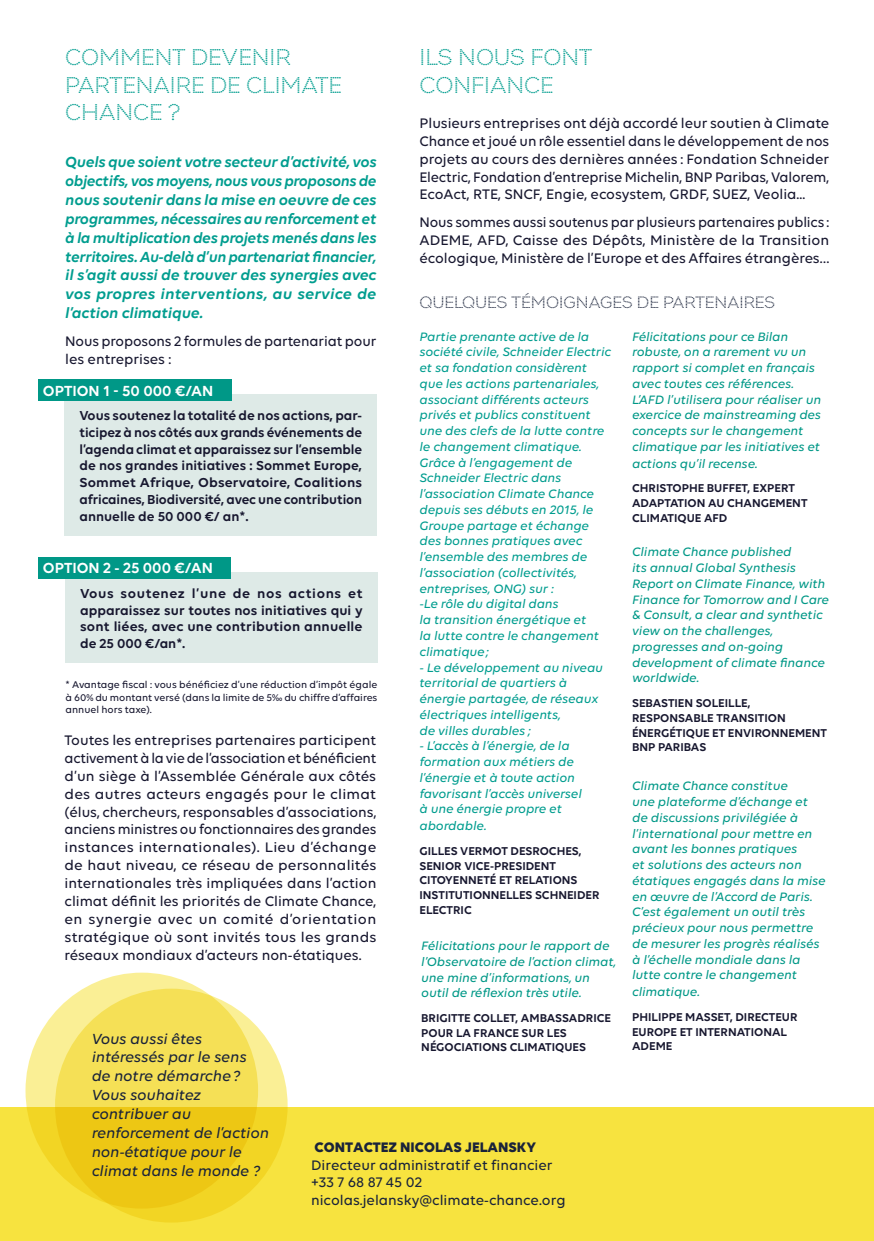
<style>
.page{position:relative;width:874px;height:1241px;background:#fff}
.page>*{position:absolute;margin:0;border:0;box-sizing:border-box;transform-origin:0 0}
.t1{font:700 22.75px/27.3px "Punto";color:#009d8f}
.t2{font:700 16.45px "Punto";letter-spacing:.005em;color:#1a233a}
.t3{font:italic 600 15.75px/18.9px "Volte";letter-spacing:.015em;color:#009d8f;text-align:justify}
.t4{font:italic 500 15.75px/18.9px "Volte";color:#1a233a}
.t5{font:600 15.75px "Volte";color:#fff}
.t6{font:500 14.88px/17.8px "Volte";color:#17172f;text-align:justify}
.t7{font:500 14.88px/17.8px "Volte";color:#1a233a}
.t8{font:600 14px/16.8px "Volte";color:#17172f;text-align:justify}
.t9{font:italic 500 13.12px/15.8px "Volte";color:#009887}
.t10{font:italic 500 13.12px/15.8px "Volte";color:#009d8f}
.t11{font:600 12.25px/14.7px "Volte";color:#17172f}
.t12{font:500 10.5px/12.6px "Volte";color:#17172f;text-align:justify}
.s1{font-weight:700}
</style>
<div class="page">
<div style="left:0;top:1106px;width:873px;height:134px;background:#f7e33f"></div>
<svg style="left:25px;top:972px;width:233px;height:236px;background:#f8e97c"></svg>
<svg style="left:55px;top:988px;width:232px;height:234px;background:#f1d63b"></svg>
<div style="left:64px;top:394px;width:313px;height:141px;background:#deeae7"></div>
<div style="left:65px;top:572px;width:312px;height:91px;background:#deeae7"></div>
<div style="left:38px;top:379px;width:193px;height:22px;background:#009887"></div>
<div style="left:38px;top:556px;width:192px;height:22px;background:#009887"></div>
<p class="t1" style="left:65px;top:44px;width:227px">COMMENT DEVENIR</p>
<p class="t1" style="left:65px;top:71px;width:278px">PARTENAIRE DE CLIMATE<br>CHANCE ?</p>
<p class="t3" style="left:65px;top:152px;width:313px">Quels que soient votre secteur d’activité, vos objectifs, vos moyens, nous vous proposons de nous soutenir dans la mise en oeuvre de ces programmes, nécessaires au renforcement et à la multiplication des projets menés dans les territoires. Au-delà d’un partenariat financier, il s’agit aussi de trouver des synergies avec vos propres interventions, au service de l’action climatique.</p>
<p class="t6" style="left:65px;top:332px;width:312px">Nous proposons 2 formules de partenariat pour les entreprises :</p>
<p class="t1" style="left:419px;top:44px;width:174px">ILS NOUS FONT</p>
<p class="t1" style="left:419px;top:71px;width:135px">CONFIANCE</p>
<p class="t6" style="left:419px;top:114px;width:411px">Plusieurs entreprises ont déjà accordé leur soutien à Climate Chance et joué un rôle essentiel dans le développement de nos projets au cours des dernières années : Fondation Schneider Electric, Fondation d’entreprise Michelin, BNP Paribas, Valorem, EcoAct, RTE, SNCF, Engie, ecosystem, GRDF, SUEZ, Veolia...</p>
<p class="t6" style="left:419px;top:213px;width:411px">Nous sommes aussi soutenus par plusieurs partenaires publics :<br>ADEME, AFD, Caisse des Dépôts, Ministère de la Transition écologique, Ministère de l’Europe et des Affaires étrangères…</p>
<p class="t2" style="left:419px;top:292px;width:357px">QUELQUES TÉMOIGNAGES DE PARTENAIRES</p>
<p class="t10" style="left:419px;top:328px;width:193px">Partie prenante active de la société civile, Schneider Electric et sa fondation considèrent que les actions partenariales, associant différents acteurs privés et publics constituent une des clefs de la lutte contre le changement climatique.</p>
<p class="t10" style="left:419px;top:454px;width:176px">Grâce à l’engagement de<br>Schneider Electric dans l’association Climate Chance depuis ses débuts en 2015, le<br>Groupe partage et échange des bonnes pratiques avec l’ensemble des membres de l’association (collectivités, entreprises, ONG) sur :</p>
<p class="t10" style="left:419px;top:596px;width:181px">-Le rôle du digital dans<br>la transition énergétique et la lutte contre le changement climatique;</p>
<p class="t10" style="left:419px;top:659px;width:185px">- Le développement au niveau territorial de quartiers à énergie partagée, de réseaux électriques intelligents,<br>de villes durables ;</p>
<p class="t10" style="left:419px;top:737px;width:164px">- L’accès à l’énergie, de la formation aux métiers de l’énergie et à toute action favorisant l’accès universel à une énergie propre et abordable.</p>
<p class="t11" style="left:419px;top:843px;width:181px">GILLES VERMOT DESROCHES,<br>SENIOR VICE-PRESIDENT<br>CITOYENNETÉ ET RELATIONS<br>INSTITUTIONNELLES SCHNEIDER<br>ELECTRIC</p>
<p class="t9" style="left:631px;top:328px;width:190px">Félicitations pour ce Bilan robuste, on a rarement vu un rapport si complet en français avec toutes ces références.<br>L’AFD l’utilisera pour réaliser un exercice de mainstreaming des concepts sur le changement climatique par les initiatives et actions qu’il recense.</p>
<p class="t11" style="left:631px;top:480px;width:177px">CHRISTOPHE BUFFET, EXPERT<br>ADAPTATION AU CHANGEMENT<br>CLIMATIQUE AFD</p>
<p class="t9" style="left:631px;top:544px;width:198px">Climate Chance published<br>its annual Global Synthesis<br>Report on Climate Finance, with<br>Finance for Tomorrow and I Care &amp; Consult, a clear and synthetic view on the challenges, progresses and on-going development of climate finance worldwide.</p>
<p class="t11" style="left:631px;top:695px;width:196px">SEBASTIEN SOLEILLE,<br>RESPONSABLE TRANSITION<br>ÉNERGÉTIQUE ET ENVIRONNEMENT<br>BNP PARIBAS</p>
<p class="t5" style="left:43px;top:381px;width:172px">OPTION 1 - 50 000 €/AN</p>
<p class="t8" style="left:79px;top:406px;width:284px">Vous soutenez la totalité de nos actions, par&shy;ticipez à nos côtés aux grands événements de l’agenda climat et apparaissez sur l’ensemble de nos grandes initiatives : Sommet Europe, Sommet Afrique, Observatoire, Coalitions africaines, Biodiversité, avec une contribution annuelle de 50 000 €/ an*.</p>
<p class="t5" style="left:43px;top:559px;width:171px">OPTION 2 - 25 000 €/AN</p>
<p class="t8" style="left:80px;top:584px;width:284px">Vous soutenez l’une de nos actions et apparaissez sur toutes nos initiatives qui y sont liées, avec une contribution annuelle de 25 000 €/an*.</p>
<p class="t12" style="left:65px;top:678px;width:313px">* Avantage fiscal : vous bénéficiez d’une réduction d’impôt égale à 60% du montant versé (dans la limite de 5‰ du chiffre d’affaires annuel hors taxe).</p>
<p class="t6" style="left:64px;top:731px;width:313px">Toutes les entreprises partenaires participent activement à la vie de l’association et bénéficient d’un siège à l’Assemblée Générale aux côtés des autres acteurs engagés pour le climat (élus, chercheurs, responsables d’associations, anciens ministres ou fonctionnaires des grandes instances internationales). Lieu d’échange de haut niveau, ce réseau de personnalités internationales très impliquées dans l’action climat définit les priorités de Climate Chance, en synergie avec un comité d’orientation stratégique où sont invités tous les grands réseaux mondiaux d’acteurs non-étatiques.</p>
<p class="t9" style="left:631px;top:777px;width:195px">Climate Chance constitue<br>une plateforme d’échange et de discussions privilégiée à l’international pour mettre en avant les bonnes pratiques<br>et solutions des acteurs non étatiques engagés dans la mise en œuvre de l’Accord de Paris.<br>C’est également un outil très précieux pour nous permettre de mesurer les progrès réalisés à l’échelle mondiale dans la lutte contre le changement climatique.</p>
<p class="t11" style="left:631px;top:1008px;width:167px">PHILIPPE MASSET, DIRECTEUR<br>EUROPE ET INTERNATIONAL<br>ADEME</p>
<p class="t9" style="left:421px;top:937px;width:196px">Félicitations pour le rapport de l’Observatoire de l’action climat, une mine d’informations, un outil de réflexion très utile.</p>
<p class="t11" style="left:421px;top:1010px;width:191px">BRIGITTE COLLET, AMBASSADRICE<br>POUR LA FRANCE SUR LES<br>NÉGOCIATIONS CLIMATIQUES</p>
<p class="t4" style="left:92px;top:1028px;width:178px">Vous aussi êtes intéressés par le sens de notre démarche?<br>Vous souhaitez contribuer au renforcement de l’action non-étatique pour le climat dans le monde ?</p>
<p class="t7" style="left:311px;top:1137px;width:256px"><span class="s1">CONTACTEZ NICOLAS JELANSKY<br></span>Directeur administratif et financier +33 7 68 87 45 02 nicolas.jelansky@climate-chance.org</p>
</div>
